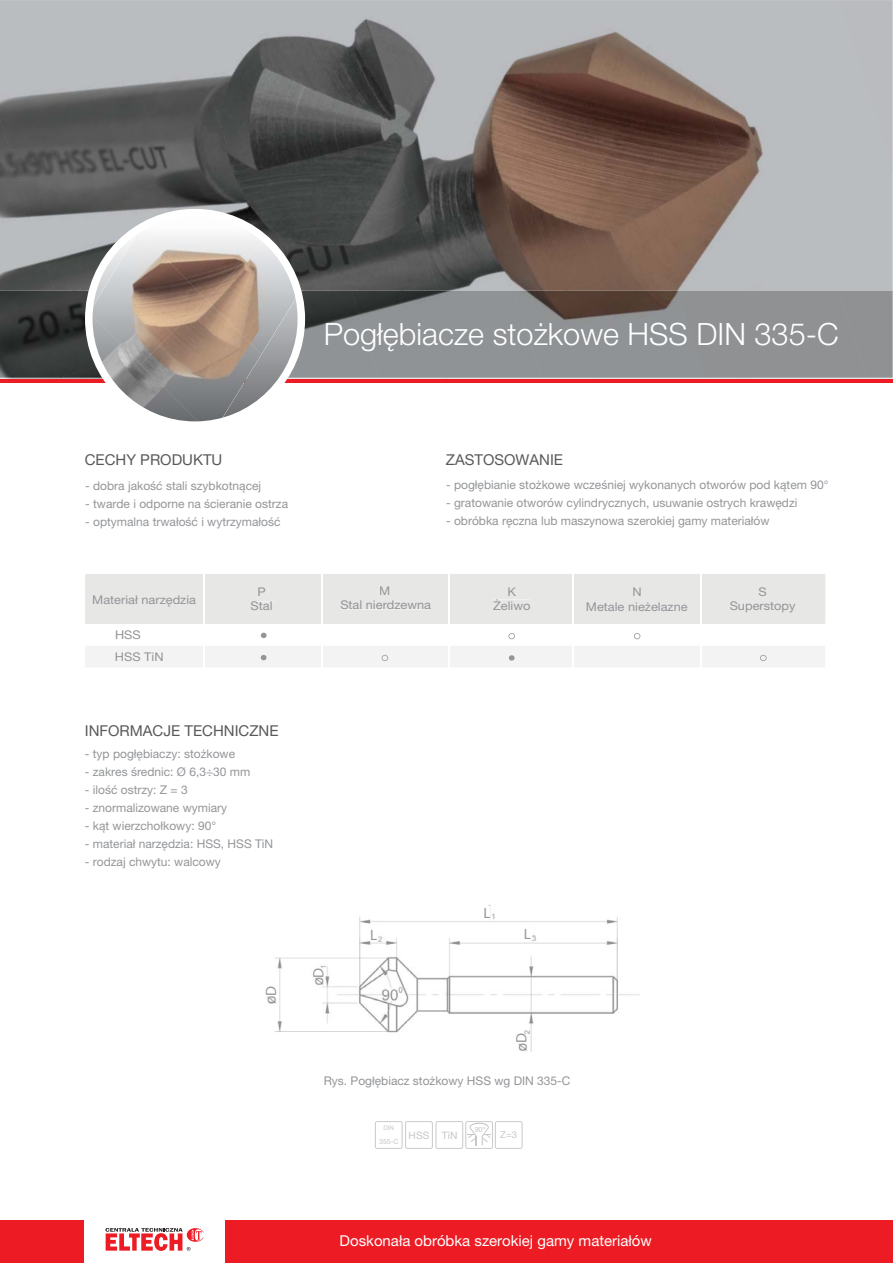
<style>
.page{position:relative;width:893px;height:1263px;background:#fff}
.page>*{position:absolute;margin:0;border:0;box-sizing:border-box;transform-origin:0 0}
.t1{font:300 30.75px "Helvetica Neue LT Pro";color:#fff}
.t2{font:15px "Helvetica Neue LT Pro";color:#58595b}
.t3{font:15px "Helvetica Neue LT Pro";color:#fff}
.t4{font:15px "Myriad Pro";color:#969696}
.t5{font:12px "Helvetica Neue LT Pro";color:#939598}
.t6{font:12px/14.4px "Helvetica Neue LT Pro";color:#939598;text-align:center;scale:1.07 1}
.t7{font:10.2px "Helvetica Neue LT Pro";color:#c6c7c9}
.t8{font:9.45px "Helvetica Neue LT Pro";color:#c6c7c9}
.t9{font:7.5px "Helvetica Neue LT Pro";color:#c6c7c9}
.t10{font:7.05px "Helvetica Neue LT Pro";color:#c6c7c9}
.t11{font:6.3px "Helvetica Neue LT Pro";color:#c6c7c9}
</style>
<div class="page">
<div style="left:0;top:1220px;width:893px;height:43px;background:#ed1c24"></div>
<div style="left:85px;top:1212px;width:140px;height:51px;background:#fff"></div>
<svg style="left:105px;top:1228px;width:99px;height:23px"></svg>
<div style="left:0;top:378px;width:893px;height:5px;background:#ed1c24"></div>
<img style="left:0;top:0;width:179px;height:185px">
<img style="left:179px;top:0;width:164px;height:291px">
<img style="left:0;top:106px;width:57px;height:185px">
<img style="left:343px;top:0;width:164px;height:291px">
<img style="left:507px;top:0;width:165px;height:291px">
<img style="left:672px;top:0;width:221px;height:291px">
<img style="left:41px;top:185px;width:214px;height:106px">
<div style="left:836px;top:0;width:57px;height:185px;background:#b9bdc0"></div>
<img style="left:72px;top:283px;width:17px;height:8px">
<img style="left:400px;top:280px;width:39px;height:11px">
<img style="left:564px;top:280px;width:39px;height:11px">
<img style="left:728px;top:280px;width:40px;height:11px">
<img style="left:0;top:378px;width:89px;height:1px">
<img style="left:283px;top:378px;width:51px;height:1px">
<img style="left:334px;top:378px;width:110px;height:1px">
<img style="left:444px;top:378px;width:149px;height:1px">
<img style="left:593px;top:378px;width:150px;height:1px">
<img style="left:743px;top:378px;width:150px;height:1px">
<img style="left:0;top:291px;width:89px;height:87px">
<img style="left:288px;top:291px;width:61px;height:87px">
<img style="left:59px;top:363px;width:30px;height:15px">
<img style="left:349px;top:291px;width:163px;height:87px">
<img style="left:512px;top:291px;width:163px;height:87px">
<div style="left:675px;top:291px;width:163px;height:87px;background:#8f9193"></div>
<div style="left:838px;top:291px;width:55px;height:87px;background:#8f9193"></div>
<img style="left:138px;top:213px;width:134px;height:21px">
<img style="left:206px;top:234px;width:92px;height:134px">
<img style="left:89px;top:230px;width:117px;height:82px">
<img style="left:141px;top:299px;width:134px;height:122px">
<img style="left:89px;top:312px;width:113px;height:109px">
<div style="left:85px;top:209px;width:220px;height:220px;border:7px solid #fff;border-radius:50%"></div>
<img style="left:267px;top:905px;width:373px;height:147px">
<svg style="left:375px;top:1121px;width:148px;height:28px"></svg>
<div style="left:264px;top:985px;width:13px;height:11px;background:#fff"></div>
<div style="left:514px;top:1035px;width:13px;height:7px;background:#fff"></div>
<div style="left:312px;top:970px;width:12px;height:7px;background:#fff"></div>
<div style="left:524px;top:926px;width:7px;height:13px;background:#fff"></div>
<div style="left:482px;top:906px;width:8px;height:12px;background:#fff"></div>
<div style="left:370px;top:927px;width:7px;height:13px;background:#fff"></div>
<svg style="left:85px;top:574px;width:740px;height:93px"></svg>
<h1 class="t1" style="left:324px;top:317px;width:516px">Pogłębiacze stożkowe HSS DIN 335-C</h1>
<p class="t2" style="left:85px;top:454px;width:139px">CECHY PRODUKTU</p>
<p class="t5" style="left:85px;top:481px;width:178px">- dobra jakość stali szybkotnącej</p>
<p class="t5" style="left:85px;top:499px;width:204px">- twarde i odporne na ścieranie ostrza</p>
<p class="t5" style="left:85px;top:517px;width:197px">- optymalna trwałość i wytrzymałość</p>
<p class="t2" style="left:446px;top:454px;width:119px">ZASTOSOWANIE</p>
<p class="t5" style="left:446px;top:481px;width:384px">- pogłębianie stożkowe wcześniej wykonanych otworów pod kątem 90°</p>
<p class="t5" style="left:446px;top:499px;width:353px">- gratowanie otworów cylindrycznych, usuwanie ostrych krawędzi</p>
<p class="t5" style="left:446px;top:517px;width:325px">- obróbka ręczna lub maszynowa szerokiej gamy materiałów</p>
<p class="t6" style="left:92px;top:593px;width:99px">Materiał narzędzia</p>
<p class="t6" style="left:251px;top:586px;width:22px">P<br>Stal</p>
<p class="t6" style="left:340px;top:584px;width:86px">M<br>Stal nierdzewna</p>
<p class="t6" style="left:493px;top:586px;width:36px">K<br>Żeliwo</p>
<p class="t6" style="left:586px;top:586px;width:97px">N<br>Metale nieżelazne</p>
<p class="t6" style="left:730px;top:586px;width:63px">S<br>Superstopy</p>
<p class="t6" style="left:115px;top:625px;width:47px;line-height:21.8px;text-align:left">HSS<br>HSS TiN</p>
<p class="t2" style="left:85px;top:725px;width:195px">INFORMACJE TECHNICZNE</p>
<p class="t5" style="left:85px;top:749px;width:152px">- typ pogłębiaczy: stożkowe</p>
<p class="t5" style="left:85px;top:767px;width:167px">- zakres średnic: Ø 6,3÷30 mm</p>
<p class="t5" style="left:85px;top:785px;width:104px">- ilość ostrzy: Z = 3</p>
<p class="t5" style="left:85px;top:803px;width:144px">- znormalizowane wymiary</p>
<p class="t5" style="left:85px;top:821px;width:133px">- kąt wierzchołkowy: 90°</p>
<p class="t5" style="left:85px;top:839px;width:190px">- materiał narzędzia: HSS, HSS TiN</p>
<p class="t5" style="left:85px;top:857px;width:138px">- rodzaj chwytu: walcowy</p>
<p class="t4" style="left:262px;top:996px;width:11px;rotate:-90deg">D</p>
<p class="t4" style="left:483px;top:904px;width:9px">L</p>
<p class="t4" style="left:309px;top:978px;width:11px;rotate:-90deg">D</p>
<p class="t4" style="left:370px;top:926px;width:9px">L</p>
<p class="t4" style="left:524px;top:925px;width:9px">L</p>
<p class="t4" style="left:513px;top:1043px;width:11px;rotate:-90deg">D</p>
<p class="t5" style="left:324px;top:1076px;width:248px">Rys. Pogłębiacz stożkowy HSS wg DIN 335-C</p>
<p class="t11" style="left:383px;top:1126px;width:12px">DIN</p>
<p class="t9" style="left:474px;top:1127px;width:13px">90º</p>
<p class="t10" style="left:379px;top:1139px;width:21px">355-C</p>
<p class="t7" style="left:409px;top:1132px;width:50px">HSS TiN</p>
<p class="t8" style="left:500px;top:1132px;width:18px">Z=3</p>
<p class="t3" style="left:340px;top:1236px;width:314px">Doskonała obróbka szerokiej gamy materiałów</p>
</div>
